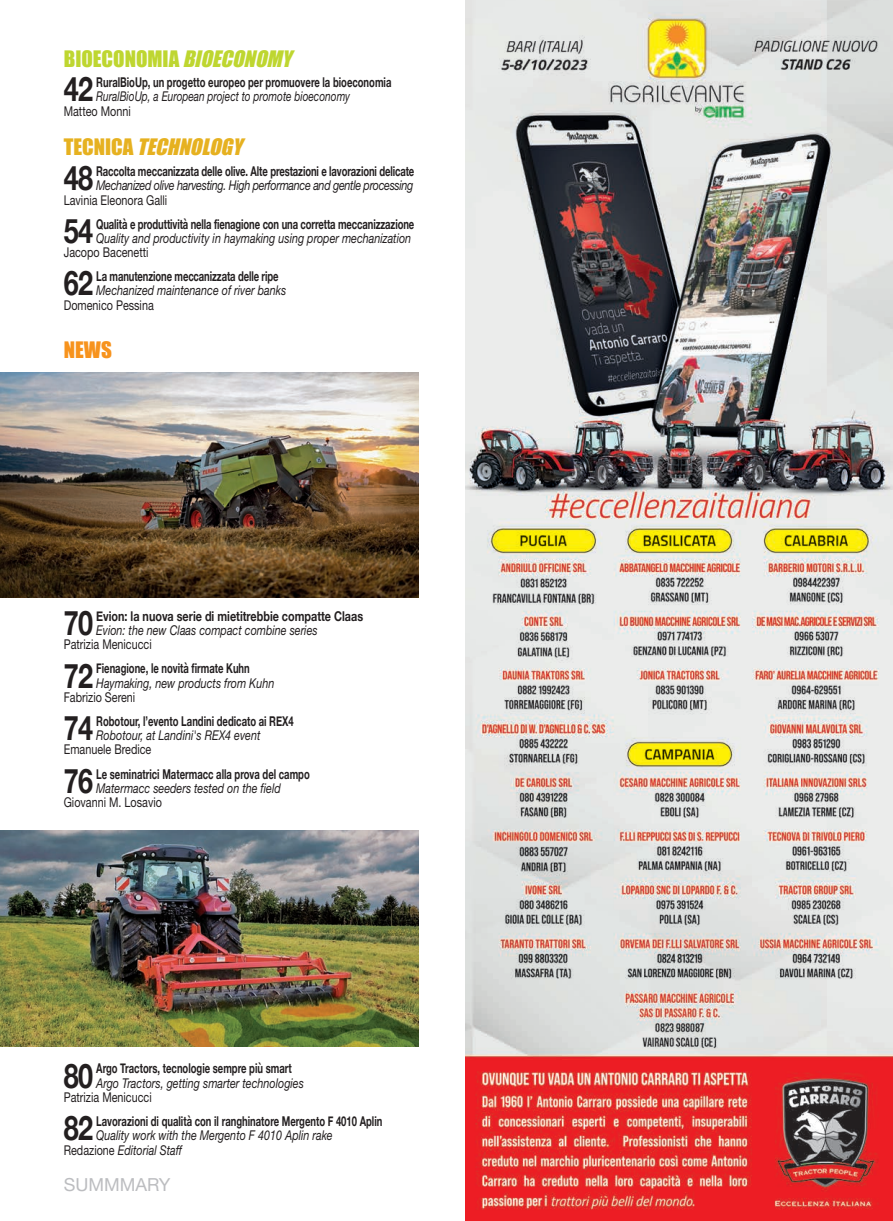
<style>
.page{position:relative;width:893px;height:1221px;background:#fff}
.page>*{position:absolute;margin:0;border:0;box-sizing:border-box;transform-origin:0 0}
.t1{font:700 33.75px "Helvetica Neue";letter-spacing:-.02em;color:#231f20;scale:.8 1}
.t2{font:21px "Impact";color:#bed630}
.t3{font:italic 21px "Impact";color:#e6b120}
.t4{font:21px "Impact";color:#f7931d}
.t5{font:18px "Helvetica Neue";color:#bcbdc0}
.t6{font:700 13.5px "Helvetica Neue";color:#231f20;scale:.7 1}
.t7{font:italic 13.5px/14.2px "Helvetica Neue";color:#231f20;scale:.8 1}
.t8{font:13.5px "Helvetica Neue";color:#231f20;scale:.8 1}
.t9{font:italic 13.5px "Helvetica Neue";letter-spacing:-.03em;color:#231f20;scale:.8 1}
.t10{font:italic 13.5px "Helvetica Neue";color:#231f20;scale:.75 1}
.t11{font:700 13.5px "Helvetica Neue";color:#231f20;scale:.8 1}
.s1{font-style:italic}
.s2{font-style:normal}
</style>
<div class="page">
<img style="left:466px;top:0;width:427px;height:1220px">
<img style="left:0;top:373px;width:419px;height:225px">
<img style="left:0;top:830px;width:419px;height:216px">
<h2 class="t2" style="left:64px;top:51px;width:229px">BIOECONOMIA <span class="s1">BIOECONOMY</span></h2>
<h1 class="t1" style="left:64px;top:63px;width:38px">42</h1>
<p class="t6" style="left:96px;top:72px;width:423px">RuralBioUp, un progetto europeo per promuovere la bioeconomia</p>
<p class="t10" style="left:96px;top:88px;width:340px">RuralBioUp, a European project to promote bioeconomy</p>
<p class="t8" style="left:64px;top:103px;width:85px">Matteo Monni</p>
<h2 class="t3" style="left:64px;top:140px;width:180px"><span class="s2">TECNICA</span> TECHNOLOGY</h2>
<h1 class="t1" style="left:64px;top:152px;width:38px">48</h1>
<p class="t6" style="left:96px;top:161px;width:456px">Raccolta meccanizzata delle olive. Alte prestazioni e lavorazioni delicate</p>
<p class="t9" style="left:96px;top:177px;width:398px">Mechanized olive harvesting. High performance and gentle processing</p>
<p class="t8" style="left:64px;top:192px;width:131px">Lavinia Eleonora Galli</p>
<h1 class="t1" style="left:64px;top:204px;width:38px">54</h1>
<p class="t6" style="left:96px;top:213px;width:456px">Qualità e produttività nella fienagione con una corretta meccanizzazione</p>
<p class="t7" style="left:96px;top:231px;width:395px">Quality and productivity in haymaking using proper mechanization</p>
<p class="t8" style="left:64px;top:244px;width:108px">Jacopo Bacenetti</p>
<h1 class="t1" style="left:64px;top:257px;width:38px">62</h1>
<p class="t6" style="left:96px;top:266px;width:262px">La manutenzione meccanizzata delle ripe</p>
<p class="t7" style="left:96px;top:283px;width:239px">Mechanized maintenance of river banks</p>
<p class="t8" style="left:64px;top:297px;width:114px">Domenico Pessina</p>
<h2 class="t4" style="left:64px;top:343px;width:50px">NEWS</h2>
<h1 class="t1" style="left:64px;top:596px;width:38px">70</h1>
<p class="t11" style="left:96px;top:605px;width:335px">Evion: la nuova serie di mietitrebbie compatte Claas</p>
<p class="t7" style="left:96px;top:623px;width:278px">Evion: the new Claas compact combine series</p>
<p class="t8" style="left:64px;top:636px;width:111px">Patrizia Menicucci</p>
<h1 class="t1" style="left:64px;top:649px;width:38px">72</h1>
<p class="t6" style="left:96px;top:658px;width:221px">Fienagione, le novità firmate Kuhn</p>
<p class="t7" style="left:96px;top:675px;width:224px">Haymaking, new products from Kuhn</p>
<p class="t8" style="left:64px;top:689px;width:91px">Fabrizio Sereni</p>
<h1 class="t1" style="left:64px;top:701px;width:38px">74</h1>
<p class="t6" style="left:96px;top:710px;width:284px">Robotour, l’evento Landini dedicato ai REX4</p>
<p class="t7" style="left:96px;top:728px;width:207px">Robotour, at Landini's REX4 event</p>
<p class="t8" style="left:64px;top:741px;width:111px">Emanuele Bredice</p>
<h1 class="t1" style="left:64px;top:754px;width:38px">76</h1>
<p class="t6" style="left:96px;top:763px;width:307px">Le seminatrici Matermacc alla prova del campo</p>
<p class="t7" style="left:96px;top:780px;width:232px">Matermacc seeders tested on the field</p>
<p class="t8" style="left:64px;top:794px;width:124px">Giovanni M. Losavio</p>
<h1 class="t1" style="left:64px;top:1049px;width:38px">80</h1>
<p class="t6" style="left:96px;top:1057px;width:281px">Argo Tractors, tecnologie sempre più smart</p>
<p class="t7" style="left:96px;top:1075px;width:261px">Argo Tractors, getting smarter technologies</p>
<p class="t8" style="left:64px;top:1089px;width:111px">Patrizia Menicucci</p>
<h1 class="t1" style="left:64px;top:1101px;width:38px">82</h1>
<p class="t6" style="left:96px;top:1110px;width:410px">Lavorazioni di qualità con il ranghinatore Mergento F 4010 Aplin</p>
<p class="t7" style="left:64px;top:1127px;width:338px;text-indent:32px">Quality work with the Mergento F 4010 Aplin rake<br><span class="s2">Redazione</span> Editorial Staff</p>
<h3 class="t5" style="left:64px;top:1173px;width:108px">SUMMMARY</h3>
</div>
